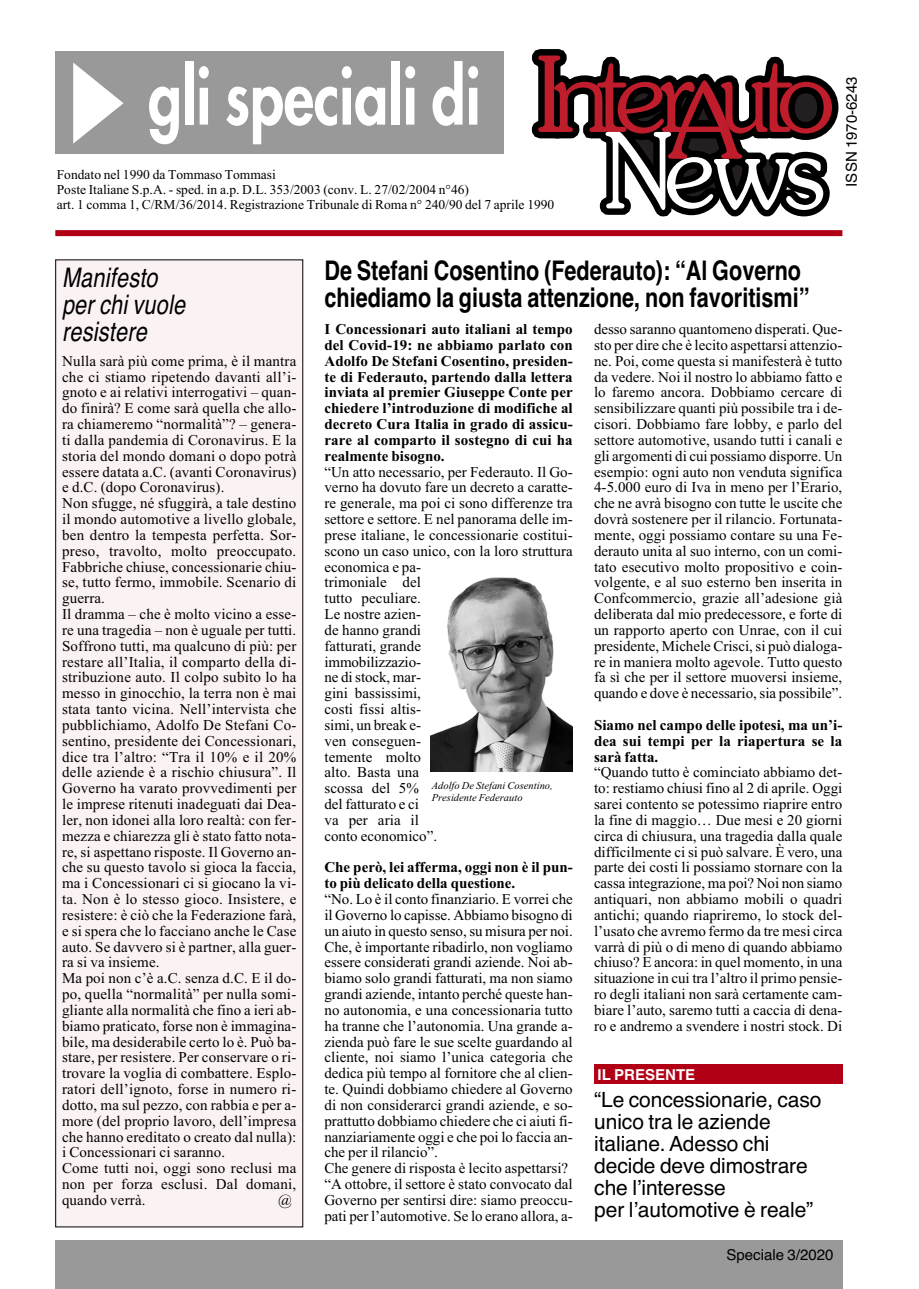
<style>
.page{position:relative;width:919px;height:1289px;background:#fff}
.page>*{position:absolute;margin:0;border:0;box-sizing:border-box;transform-origin:0 0}
.t1{font:800 75px "Futura";color:#fff;scale:.8 1}
.t2{font:700 27px/27px "Helvetica";color:#000;scale:.8 1}
.t3{font:italic 27px/27px "Helvetica";letter-spacing:.01em;color:#000;scale:.8 1}
.t4{font:21px/21.9px "Helvetica";letter-spacing:-.005em;color:#000}
.t5{font:15px/15.9px "Times New Roman";letter-spacing:.01em;color:#000}
.t6{font:700 15px/15.8px "Times New Roman";color:#000;text-align:justify}
.t7{font:15px "Helvetica";color:#000}
.t8{font:700 15px "Helvetica";color:#fff}
.t9{font:13.5px/15px "Times New Roman";color:#000}
.t10{font:italic 10.5px/11.2px "Times New Roman";color:#000}
</style>
<div class="page">
<div style="left:55px;top:1239px;width:787px;height:49px;background:#999"></div>
<div style="left:55px;top:230px;width:787px;height:6px;background:#b10016"></div>
<svg style="left:531px;top:49px;width:308px;height:168px"></svg>
<div style="left:56px;top:260px;width:247px;height:966px;background:#fbf2f3"></div>
<div style="left:55px;top:259px;width:248px;height:968px;border:1px solid #000"></div>
<div style="left:55px;top:51px;width:448px;height:102px;background:#999"></div>
<img style="left:431px;top:577px;width:141px;height:195px">
<div style="left:594px;top:1064px;width:248px;height:19px;background:#b10016"></div>
<svg style="left:73px;top:63px;width:50px;height:81px"></svg>
<h1 class="t1" style="left:148px;top:61px;width:417px">gli speciali di</h1>
<p class="t9" style="left:57px;top:167px;width:499px">Fondato nel 1990 da Tommaso Tommasi<br>Poste Italiane S.p.A. - sped. in a.p. D.L. 353/2003 (conv. L. 27/02/2004 n°46)<br>art. 1 comma 1, C/RM/36/2014. Registrazione Tribunale di Roma n° 240/90 del 7 aprile 1990</p>
<p class="t7" style="left:842px;top:187px;width:112px;rotate:-90deg">ISSN 1970-6243</p>
<h2 class="t3" style="left:62px;top:264px;width:155px">Manifesto per chi vuole resistere</h2>
<p class="t5" style="left:62px;top:352px;width:236px">Nulla sarà più come prima, è il mantra che ci stiamo ripetendo davanti all’i&shy;gnoto e ai relativi interrogativi – quan&shy;do finirà? E come sarà quella che allo&shy;ra chiameremo “normalità”? – genera&shy;ti dalla pandemia di Coronavirus. E la storia del mondo domani o dopo potrà essere datata a.C. (avanti Coronavirus) e d.C. (dopo Coronavirus).<br>Non sfugge, né sfuggirà, a tale destino il mondo automotive a livello globale, ben dentro la tempesta perfetta. Sor&shy;preso, travolto, molto preoccupato.<br>Fabbriche chiuse, concessionarie chiu&shy;se, tutto fermo, immobile. Scenario di guerra.<br>Il dramma – che è molto vicino a esse&shy;re una tragedia – non è uguale per tutti.<br>Soffrono tutti, ma qualcuno di più: per restare all’Italia, il comparto della di&shy;stribuzione auto. Il colpo subìto lo ha messo in ginocchio, la terra non è mai stata tanto vicina. Nell’intervista che pubblichiamo, Adolfo De Stefani Co&shy;sentino, presidente dei Concessionari, dice tra l’altro: “Tra il 10% e il 20% delle aziende è a rischio chiusura”. Il Governo ha varato provvedimenti per le imprese ritenuti inadeguati dai Dea&shy;ler, non idonei alla loro realtà: con fer&shy;mezza e chiarezza gli è stato fatto nota&shy;re, si aspettano risposte. Il Governo an&shy;che su questo tavolo si gioca la faccia, ma i Concessionari ci si giocano la vi&shy;ta. Non è lo stesso gioco. Insistere, e resistere: è ciò che la Federazione farà, e si spera che lo facciano anche le Case auto. Se davvero si è partner, alla guer&shy;ra si va insieme.<br>Ma poi non c’è a.C. senza d.C. E il do&shy;po, quella “normalità” per nulla somi&shy;gliante alla normalità che fino a ieri ab&shy;biamo praticato, forse non è immagina&shy;bile, ma desiderabile certo lo è. Può ba&shy;stare, per resistere. Per conservare o ri&shy;trovare la voglia di combattere. Esplo&shy;ratori dell’ignoto, forse in numero ri&shy;dotto, ma sul pezzo, con rabbia e per a&shy;more (del proprio lavoro, dell’impresa che hanno ereditato o creato dal nulla): i Concessionari ci saranno.<br>Come tutti noi, oggi sono reclusi ma non per forza esclusi. Dal domani, quando verrà.</p>
<p class="t5" style="left:278px;top:1191px;width:15px">@</p>
<h2 class="t2" style="left:324px;top:257px;width:608px">De Stefani Cosentino (Federauto): “Al Governo chiediamo la giusta attenzione, non favoritismi”</h2>
<p class="t6" style="left:324px;top:321px;width:250px">I Concessionari auto italiani al tempo del Covid-19: ne abbiamo parlato con Adolfo De Stefani Cosentino, presiden&shy;te di Federauto, partendo dalla lettera inviata al premier Giuseppe Conte per chiedere l’introduzione di modifiche al decreto Cura Italia in grado di assicu&shy;rare al comparto il sostegno di cui ha realmente bisogno.</p>
<p class="t5" style="left:324px;top:463px;width:250px">“Un atto necessario, per Federauto. Il Go&shy;verno ha dovuto fare un decreto a caratte&shy;re generale, ma poi ci sono differenze tra settore e settore. E nel panorama delle im&shy;prese italiane, le concessionarie costitui&shy;scono un caso unico, con la loro struttura economica e pa-<br>trimoniale del<br>tutto peculiare.<br>Le nostre azien-<br>de hanno grandi<br>fatturati, grande<br>immobilizzazio-<br>ne di stock, mar-<br>gini bassissimi,<br>costi fissi altis-<br>simi, un break e-<br>ven conseguen-<br>temente molto<br>alto. Basta una<br>scossa del 5%<br>del fatturato e ci<br>va per aria il<br>conto economico”.</p>
<p class="t6" style="left:324px;top:859px;width:250px">Che però, lei afferma, oggi non è il pun&shy;to più delicato della questione.</p>
<p class="t5" style="left:324px;top:891px;width:250px">“No. Lo è il conto finanziario. E vorrei che il Governo lo capisse. Abbiamo bisogno di un aiuto in questo senso, su misura per noi.<br>Che, è importante ribadirlo, non vogliamo essere considerati grandi aziende. Noi ab&shy;biamo solo grandi fatturati, ma non siamo grandi aziende, intanto perché queste han&shy;no autonomia, e una concessionaria tutto ha tranne che l’autonomia. Una grande a&shy;zienda può fare le sue scelte guardando al cliente, noi siamo l’unica categoria che dedica più tempo al fornitore che al clien&shy;te. Quindi dobbiamo chiedere al Governo di non considerarci grandi aziende, e so&shy;prattutto dobbiamo chiedere che ci aiuti fi&shy;nanziariamente oggi e che poi lo faccia an&shy;che per il rilancio”.<br>Che genere di risposta è lecito aspettarsi? “A ottobre, il settore è stato convocato dal Governo per sentirsi dire: siamo preoccu&shy;pati per l’automotive. Se lo erano allora, a-</p>
<p class="t10" style="left:432px;top:780px;width:122px">Adolfo De Stefani Cosentino,<br>Presidente Federauto</p>
<p class="t5" style="left:594px;top:321px;width:250px;text-align:justify">desso saranno quantomeno disperati. Que&shy;sto per dire che è lecito aspettarsi attenzio&shy;ne. Poi, come questa si manifesterà è tutto da vedere. Noi il nostro lo abbiamo fatto e lo faremo ancora. Dobbiamo cercare di sensibilizzare quanti più possibile tra i de&shy;cisori. Dobbiamo fare lobby, e parlo del settore automotive, usando tutti i canali e gli argomenti di cui possiamo disporre. Un esempio: ogni auto non venduta significa 4-5.000 euro di Iva in meno per l’Erario, che ne avrà bisogno con tutte le uscite che dovrà sostenere per il rilancio. Fortunata&shy;mente, oggi possiamo contare su una Fe&shy;derauto unita al suo interno, con un comi&shy;tato esecutivo molto propositivo e coin&shy;volgente, e al suo esterno ben inserita in Confcommercio, grazie all’adesione già deliberata dal mio predecessore, e forte di un rapporto aperto con Unrae, con il cui presidente, Michele Crisci, si può dialoga&shy;re in maniera molto agevole. Tutto questo fa sì che per il settore muoversi insieme, quando e dove è necessario, sia possibile”.</p>
<p class="t6" style="left:594px;top:716px;width:250px">Siamo nel campo delle ipotesi, ma un’i&shy;dea sui tempi per la riapertura se la sarà fatta.</p>
<p class="t5" style="left:594px;top:764px;width:250px;text-align:justify">“Quando tutto è cominciato abbiamo det&shy;to: restiamo chiusi fino al 2 di aprile. Oggi sarei contento se potessimo riaprire entro la fine di maggio… Due mesi e 20 giorni circa di chiusura, una tragedia dalla quale difficilmente ci si può salvare. È vero, una parte dei costi li possiamo stornare con la cassa integrazione, ma poi? Noi non siamo antiquari, non abbiamo mobili o quadri antichi; quando riapriremo, lo stock del&shy;l’usato che avremo fermo da tre mesi circa varrà di più o di meno di quando abbiamo chiuso? E ancora: in quel momento, in una situazione in cui tra l’altro il primo pensie&shy;ro degli italiani non sarà certamente cam&shy;biare l’auto, saremo tutti a caccia di dena&shy;ro e andremo a svendere i nostri stock. Di</p>
<p class="t8" style="left:597px;top:1065px;width:99px">IL PRESENTE</p>
<h3 class="t4" style="left:594px;top:1089px;width:229px">“Le concessionarie, caso unico tra le aziende italiane. Adesso chi decide deve dimostrare che l’interesse<br>per l’automotive è reale”</h3>
<p class="t7" style="left:726px;top:1246px;width:108px">Speciale 3/2020</p>
</div>
